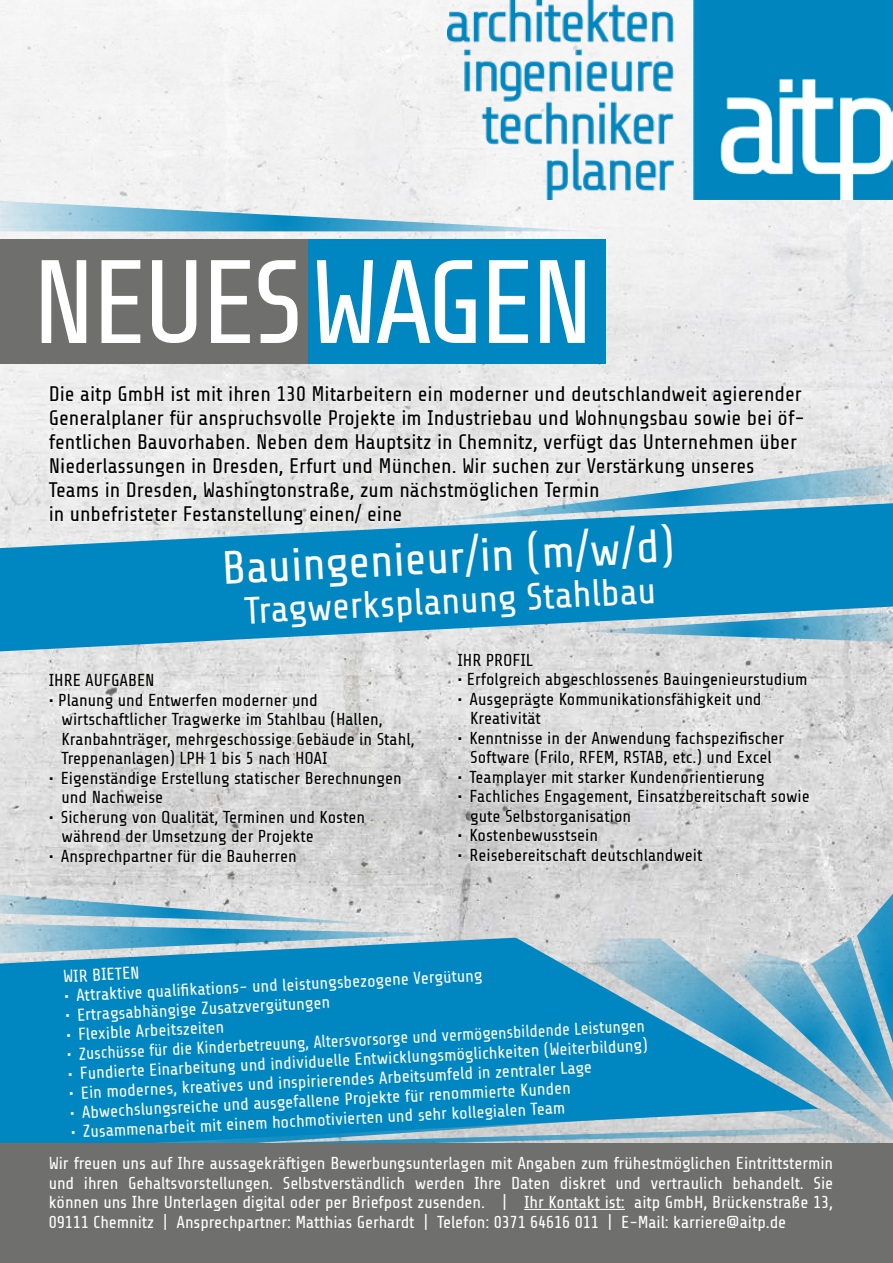
<style>
.page{position:relative;width:893px;height:1263px;background:#fff}
.page>*{position:absolute;margin:0;border:0;box-sizing:border-box;transform-origin:0 0}
.t1{font:46.5px "Share Tech";color:#fff}
.t2{font:37.95px "Share Tech";color:#fff}
.t3{font:21px/24px "Share Tech";color:#000}
.t4{font:17.25px/19.5px "Share Tech";letter-spacing:-.005em;color:#fff;text-align:justify}
.t5{font:17.25px/19.5px "Share Tech";color:#000}
.t6{font:17.25px "Share Tech";letter-spacing:-.005em;color:#fff;scale:.96 1}
</style>
<div class="page">
<img style="left:0;top:0;width:893px;height:938px">
<svg style="left:0;top:199px;width:598px;height:32px"></svg>
<svg style="left:806px;top:461px;width:87px;height:42px;background:#b4ccd6"></svg>
<svg style="left:0;top:892px;width:453px;height:46px;background:#afcad6"></svg>
<svg style="left:702px;top:868px;width:191px;height:273px;background:#9bbfcf"></svg>
<svg style="left:0;top:938px;width:819px;height:206px;background:#2894c3"></svg>
<div style="left:45px;top:383px;width:761px;height:145px;background:#fff;opacity:.88"></div>
<div style="left:0;top:1144px;width:893px;height:119px;background:#6f6f6e"></div>
<hr style="left:524px;top:1209px;width:101px;height:1px;background:#fff">
<div style="left:46px;top:671px;width:371px;height:196px;background:#fff;opacity:.88"></div>
<svg style="left:0;top:503px;width:893px;height:148px;background:#3d9fc9"></svg>
<div style="left:0;top:240px;width:332px;height:124px;background:#6f6f6e"></div>
<svg style="left:42px;top:260px;width:255px;height:83px"></svg>
<div style="left:308px;top:240px;width:298px;height:124px;background:#0086c0"></div>
<svg style="left:317px;top:260px;width:268px;height:83px"></svg>
<div style="left:455px;top:651px;width:357px;height:213px;background:#fff;opacity:.88"></div>
<img style="left:447px;top:0;width:446px;height:199px">
<p class="t3" style="left:49px;top:383px;width:758px">Die aitp GmbH ist mit ihren 130 Mitarbeitern ein moderner und deutschlandweit agierender Generalplaner für anspruchsvolle Projekte im Industriebau und Wohnungsbau sowie bei öf&shy;fentlichen Bauvorhaben. Neben dem Hauptsitz in Chemnitz, verfügt das Unternehmen über Niederlassungen in Dresden, Erfurt und München. Wir suchen zur Verstärkung unseres Teams in Dresden, Washingtonstraße, zum nächstmöglichen Termin<br>in unbefristeter Festanstellung einen/ eine</p>
<h1 class="t1" style="left:221px;top:545px;width:454px;rotate:-3deg">Bauingenieur/in (m/w/d)</h1>
<h2 class="t2" style="left:244px;top:592px;width:414px;rotate:-3deg">Tragwerksplanung Stahlbau</h2>
<p class="t5" style="left:457px;top:651px;width:77px">IHR PROFIL</p>
<p class="t5" style="left:457px;top:670px;width:352px">• Erfolgreich abgeschlossenes Bauingenieurstudium</p>
<p class="t5" style="left:470px;top:690px;width:293px;text-indent:-13px">• Ausgeprägte Kommunikationsfähigkeit und<br>Kreativität</p>
<p class="t5" style="left:457px;top:729px;width:328px;text-align:center">• Kenntnisse in der Anwendung fachspezifischer<br>Software (Frilo, RFEM, RSTAB, etc.) und Excel</p>
<p class="t5" style="left:457px;top:768px;width:309px">• Teamplayer mit starker Kundenorientierung</p>
<p class="t5" style="left:470px;top:787px;width:341px;text-indent:-13px">• Fachliches Engagement, Einsatzbereitschaft sowie gute Selbstorganisation</p>
<p class="t5" style="left:457px;top:826px;width:142px">• Kostenbewusstsein</p>
<p class="t5" style="left:457px;top:846px;width:247px">• Reisebereitschaft deutschlandweit</p>
<p class="t5" style="left:49px;top:671px;width:107px">IHRE AUFGABEN</p>
<p class="t5" style="left:61px;top:690px;width:355px;text-indent:-13px">• Planung und Entwerfen moderner und wirtschaftlicher Tragwerke im Stahlbau (Hallen, Kranbahnträger, mehrgeschossige Gebäude in Stahl, Treppenanlagen) LPH 1 bis 5 nach HOAI</p>
<p class="t5" style="left:62px;top:768px;width:342px;text-indent:-13px">• Eigenständige Erstellung statischer Berechnungen und Nachweise</p>
<p class="t5" style="left:62px;top:807px;width:305px;text-indent:-13px">• Sicherung von Qualität, Terminen und Kosten während der Umsetzung der Projekte</p>
<p class="t5" style="left:49px;top:846px;width:249px">• Ansprechpartner für die Bauherren</p>
<p class="t4" style="left:63px;top:967px;width:78px;rotate:-3deg">WIR BIETEN</p>
<p class="t4" style="left:64px;top:987px;width:420px;rotate:-3deg">• Attraktive qualifi kations- und leistungsbezogene Vergütung</p>
<p class="t4" style="left:65px;top:1006px;width:267px;rotate:-3deg">• Ertragsabhängige Zusatzvergütungen</p>
<p class="t4" style="left:66px;top:1026px;width:160px;rotate:-3deg">• Flexible Arbeitszeiten</p>
<p class="t6" style="left:67px;top:1046px;width:604px;rotate:-3deg">• Zuschüsse für die Kinderbetreuung, Altersvorsorge und vermögensbildende Leistungen</p>
<p class="t4" style="left:68px;top:1065px;width:582px;rotate:-3deg">• Fundierte Einarbeitung und individuelle Entwicklungsmöglichkeiten (Weiterbildung)</p>
<p class="t4" style="left:69px;top:1084px;width:525px;rotate:-3deg">• Ein modernes, kreatives und inspirierendes Arbeitsumfeld in zentraler Lage</p>
<p class="t4" style="left:69px;top:1104px;width:503px;rotate:-3deg">• Abwechslungsreiche und ausgefallene Projekte für renommierte Kunden</p>
<p class="t4" style="left:70px;top:1123px;width:496px;rotate:-3deg">• Zusammenarbeit mit einem hochmotivierten und sehr kollegialen Team</p>
<p class="t4" style="left:49px;top:1154px;width:786px">Wir freuen uns auf Ihre aussagekräftigen Bewerbungsunterlagen mit Angaben zum frühestmöglichen Eintrittstermin und ihren Gehaltsvorstellungen. Selbstverständlich werden Ihre Daten diskret und vertraulich behandelt. Sie können uns Ihre Unterlagen digital oder per Briefpost zusenden. | Ihr Kontakt ist: aitp GmbH, Brückenstraße 13, 09111 Chemnitz | Ansprechpartner: Matthias Gerhardt | Telefon: 0371 64616 011 | E-Mail: karriere@aitp.de</p>
</div>
